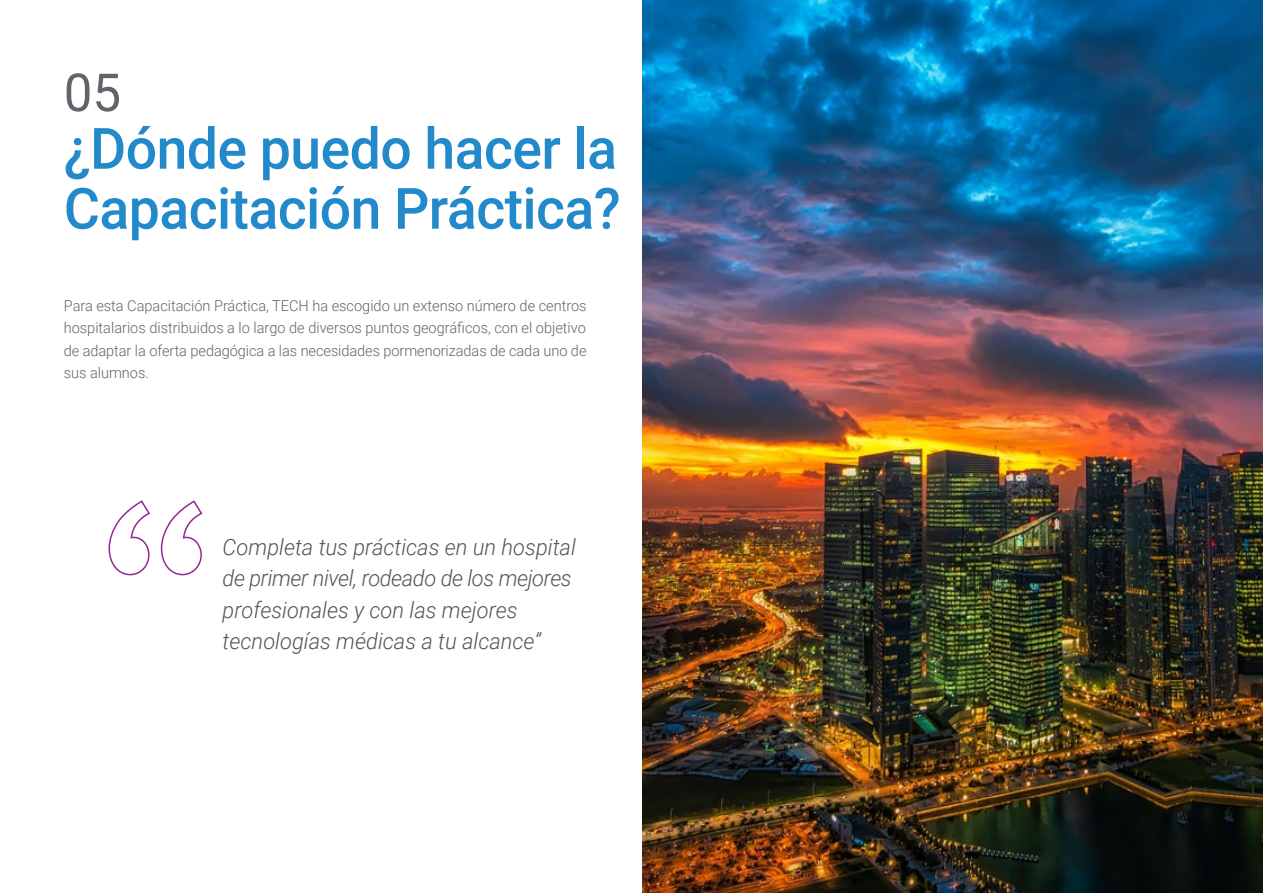
<style>
.page{position:relative;width:1263px;height:893px;background:#fff}
.page>*{position:absolute;margin:0;border:0;box-sizing:border-box;transform-origin:0 0}
.t1{font:500 57px/60px "Roboto";letter-spacing:-.01em;color:#2289ca}
.t2{font:52.5px "Roboto";color:#61646a}
.t3{font:italic 300 22.5px/31.5px "Roboto";color:#52555b}
.t4{font:300 15px/22.5px "Roboto";letter-spacing:-.005em;color:#61646a;text-align:justify}
</style>
<div class="page">
<svg style="left:108px;top:500px;width:95px;height:76px"></svg>
<img style="left:642px;top:0;width:621px;height:893px">
<h2 class="t2" style="left:64px;top:56px;width:59px">05</h2>
<h1 class="t1" style="left:64px;top:116px;width:558px">¿Dónde puedo hacer la<br>Capacitación Práctica?</h1>
<p class="t4" style="left:64px;top:293px;width:524px">Para esta Capacitación Práctica, TECH ha escogido un extenso número de centros hospitalarios distribuidos a lo largo de diversos puntos geográficos, con el objetivo de adaptar la oferta pedagógica a las necesidades pormenorizadas de cada uno de sus alumnos.</p>
<h3 class="t3" style="left:223px;top:530px;width:355px">Completa tus prácticas en un hospital de primer nivel, rodeado de los mejores profesionales y con las mejores tecnologías médicas a tu alcance”</h3>
</div>
